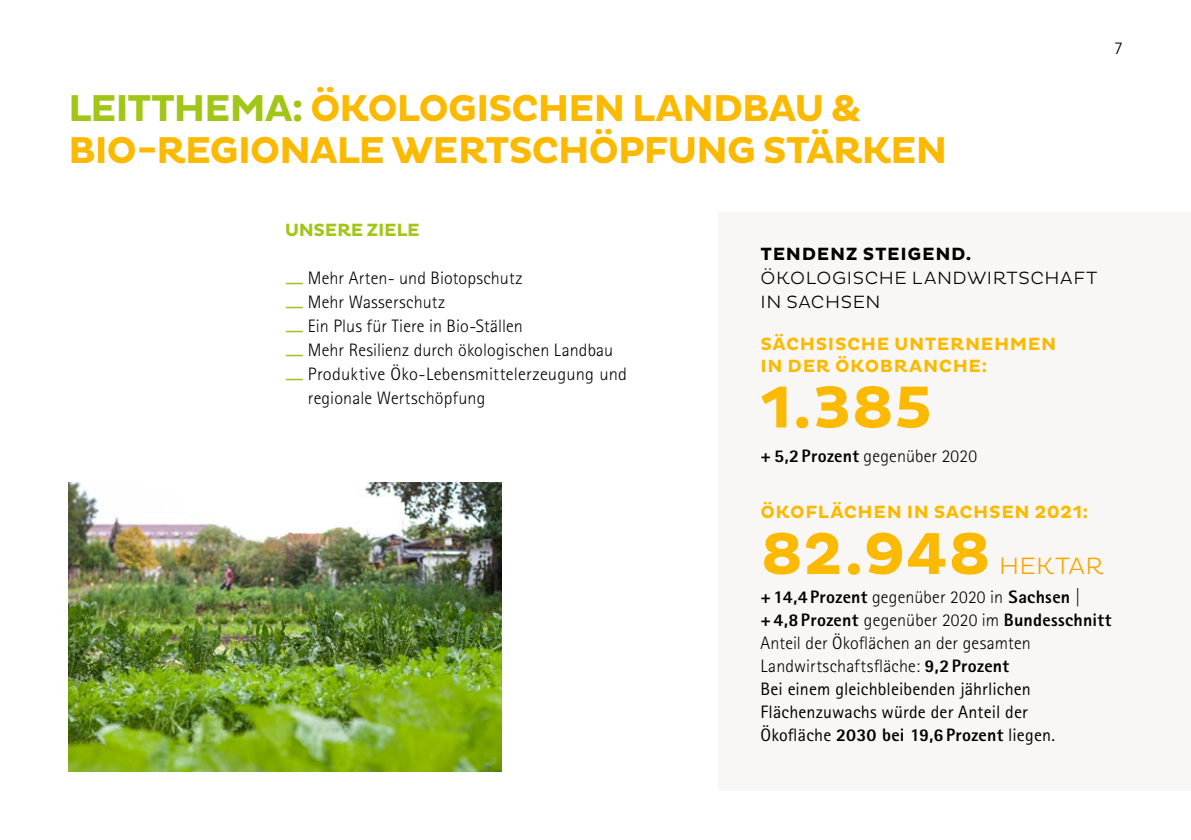
<style>
.page{position:relative;width:1191px;height:840px;background:#fff}
.page>*{position:absolute;margin:0;border:0;box-sizing:border-box;transform-origin:0 0}
.p_fließttext{font:700 60px "Pluto";letter-spacing:-.005em;color:#fbba00}
.t1{font:700 38px/42px "Pluto";letter-spacing:-.04em;color:#fbba00}
.p_fließttext-2{font:300 24px "Pluto";letter-spacing:.01em;color:#f7a600}
.p_fließttext-3{font:300 18px/23px "Rotis Sans Serif Pro";letter-spacing:.01em;color:#000}
.t2{font:18px/23px "Rotis Sans Serif Pro";letter-spacing:.005em;color:#000}
.t3{font:700 18px/22px "Pluto";letter-spacing:.03em;color:#fbba00}
.p_fließttext-4{font:300 18px "Pluto";letter-spacing:.03em;color:#000}
.p_fließttext-5{font:700 18px "Pluto";letter-spacing:.035em;color:#000}
.t4{font:700 18px "Pluto";letter-spacing:-.02em;color:#a2c617}
.s1{color:#a2c617}
.s2{font-weight:800}
</style>
<div class="page">
<div style="left:718px;top:212px;width:473px;height:578px;background:#f9f7f5"></div>
<img style="left:68px;top:482px;width:433px;height:289px">
<h1 class="t1" style="left:68px;top:88px;width:881px"><span class="s1">LEITTHEMA:</span> ÖKOLOGISCHEN LANDBAU &amp;<br>BIO-REGIONALE WERTSCHÖPFUNG STÄRKEN</h1>
<p class="p_fließttext-3" style="left:1114px;top:37px;width:10px">7</p>
<h2 class="t4" style="left:285px;top:220px;width:136px">UNSERE ZIELE</h2>
<p class="p_fließttext-3" style="left:285px;top:267px;width:239px"><sub>—</sub>Mehr Arten- und Biotopschutz</p>
<p class="p_fließttext-3" style="left:285px;top:291px;width:162px"><sub>—</sub>Mehr Wasserschutz</p>
<p class="p_fließttext-3" style="left:285px;top:315px;width:240px"><sub>—</sub>Ein Plus für Tiere in Bio-Ställen</p>
<p class="p_fließttext-3" style="left:285px;top:339px;width:330px"><sub>—</sub>Mehr Resilienz durch ökologischen Landbau</p>
<p class="p_fließttext-3" style="left:308px;top:362px;width:321px;line-height:24px;text-indent:-23px"><sub>—</sub>Produktive Öko-Lebensmittelerzeugung und regionale Wertschöpfung</p>
<p class="p_fließttext-5" style="left:760px;top:244px;width:212px">TENDENZ STEIGEND.</p>
<p class="p_fließttext-4" style="left:760px;top:268px;width:338px">ÖKOLOGISCHE LANDWIRTSCHAFT</p>
<p class="p_fließttext-4" style="left:760px;top:292px;width:121px">IN SACHSEN</p>
<h2 class="t3" style="left:760px;top:333px;width:297px">SÄCHSISCHE UNTERNEHMEN<br>IN DER ÖKOBRANCHE:</h2>
<p class="p_fließttext" style="left:760px;top:372px;width:173px">1.385</p>
<p class="p_fließttext-3" style="left:760px;top:444px;width:218px"><span class="s2">+ 5,2Prozent</span> gegenüber 2020</p>
<h2 class="t3" style="left:760px;top:501px;width:329px">ÖKOFLÄCHEN IN SACHSEN 2021:</h2>
<p class="p_fließttext" style="left:760px;top:519px;width:232px">82.948</p>
<p class="p_fließttext-2" style="left:999px;top:552px;width:106px">HEKTAR</p>
<p class="p_fließttext-3" style="left:760px;top:585px;width:352px"><span class="s2">+14,4Prozent</span> gegenüber 2020 in <span class="s2">Sachsen</span> | <span class="s2">+4,8Prozent</span> gegenüber 2020 im <span class="s2">Bundesschnitt </span>Anteil der Ökoflächen an der gesamten Landwirtschaftsfläche: <span class="s2">9,2Prozent</span></p>
<p class="t2" style="left:760px;top:677px;width:296px">Bei einem gleichbleibenden jährlichen<br>Flächenzuwachs würde der Anteil der<br>Ökofläche <span class="s2">2030 bei 19,6Prozent</span> liegen.</p>
</div>
